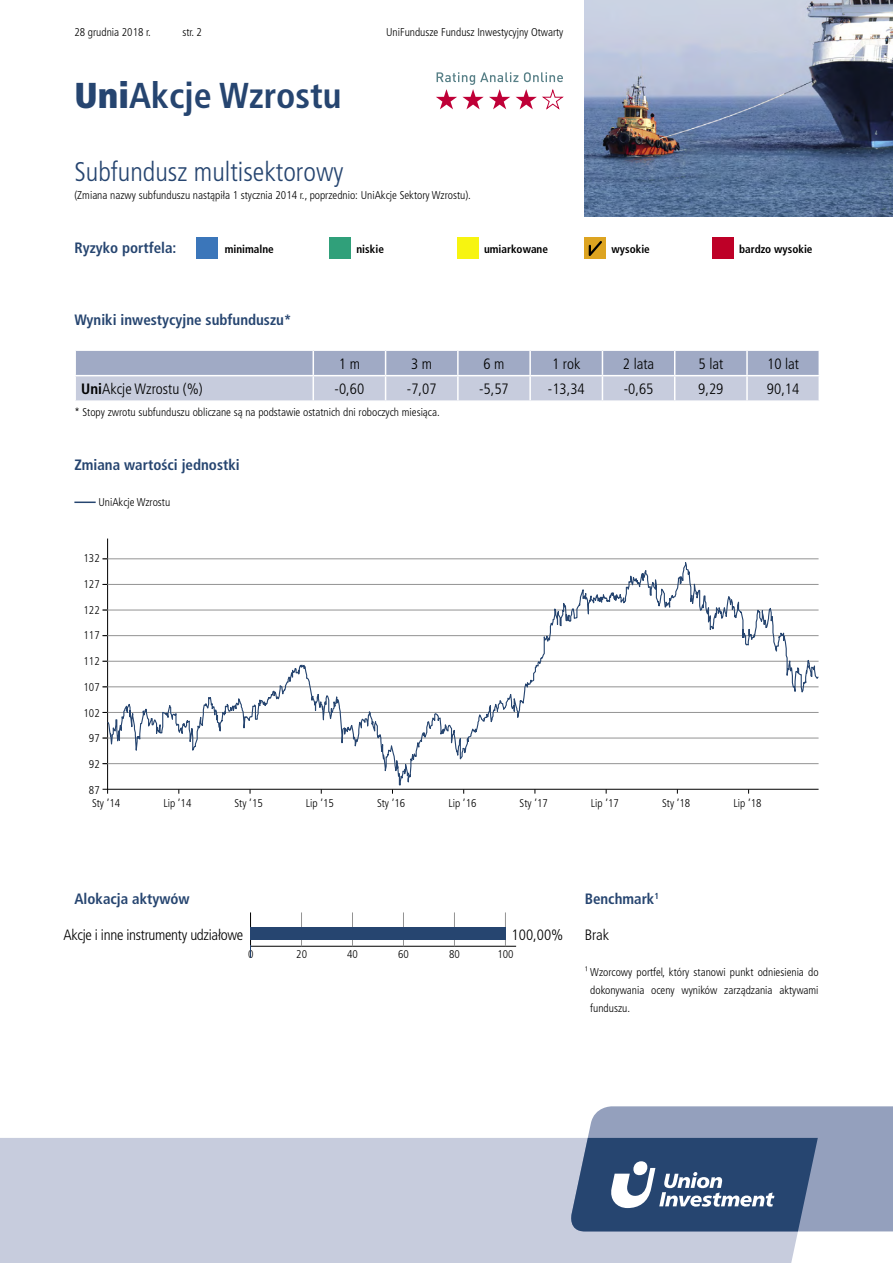
<style>
.page{position:relative;width:893px;height:1263px;background:#fff}
.page>*{position:absolute;margin:0;border:0;box-sizing:border-box;transform-origin:0 0}
.t1{font:700 condensed 36px "Frutiger LT Pro";color:#264570}
.t2{font:300 condensed 27px "Frutiger LT Pro";color:#264570}
.t3{font:700 condensed 15px "Frutiger LT Pro";color:#264570}
.t4{font:300 condensed 15px "Frutiger LT Pro";color:#000}
.t5{font:300 condensed 15px "Frutiger LT Pro";letter-spacing:-.02em;color:#000}
.t6{font:300 condensed 11.25px/18px "Frutiger LT Pro";color:#000;text-align:justify}
.t7{font:700 condensed 11.25px "Frutiger LT Pro";color:#000}
.s1{font-weight:900}
.s2{font-weight:700}
</style>
<div class="page">
<div style="left:196px;top:238px;width:21px;height:21px;background:#3b76ba"></div>
<div style="left:330px;top:238px;width:21px;height:21px;background:#30a07a"></div>
<div style="left:457px;top:238px;width:21px;height:21px;background:#f7f410"></div>
<div style="left:585px;top:238px;width:21px;height:21px;background:#dda421"></div>
<svg style="left:589px;top:241px;width:13px;height:15px"></svg>
<div style="left:712px;top:238px;width:21px;height:21px;background:#be0027"></div>
<img style="left:585px;top:0;width:308px;height:217px">
<div style="left:0;top:1138px;width:818px;height:125px;background:#c7ccdd"></div>
<svg style="left:568px;top:1106px;width:325px;height:125px;background:#6a7d9e"></svg>
<svg style="left:436px;top:72px;width:127px;height:38px"></svg>
<svg style="left:75px;top:350px;width:744px;height:51px;background:#b8bfd3"></svg>
<hr style="left:746px;top:376px;width:2px;height:24px;background:#fff">
<hr style="left:313px;top:400px;width:73px;height:2px;background:#fff">
<hr style="left:386px;top:400px;width:72px;height:2px;background:#fff">
<hr style="left:458px;top:400px;width:72px;height:2px;background:#fff">
<hr style="left:530px;top:400px;width:72px;height:2px;background:#fff">
<hr style="left:602px;top:400px;width:73px;height:2px;background:#fff">
<hr style="left:675px;top:400px;width:72px;height:2px;background:#fff">
<hr style="left:250px;top:946px;width:266px;height:1px;background:#000">
<hr style="left:301px;top:912px;width:1px;height:34px;background:#939393">
<hr style="left:352px;top:912px;width:1px;height:34px;background:#939393">
<hr style="left:403px;top:912px;width:1px;height:34px;background:#939393">
<hr style="left:454px;top:912px;width:1px;height:34px;background:#939393">
<hr style="left:505px;top:912px;width:1px;height:34px;background:#939393">
<hr style="left:250px;top:912px;width:1px;height:34px;background:#000">
<div style="left:250px;top:927px;width:255px;height:12px;background:#264570"></div>
<hr style="left:74px;top:501px;width:22px;height:2px;background:#264570">
<hr style="left:107px;top:538px;width:1px;height:256px;background:#000">
<hr style="left:103px;top:789px;width:716px;height:1px;background:#000">
<svg style="left:106px;top:543px;width:713px;height:251px"></svg>
<p class="t6" style="left:74px;top:23px;width:78px">28 grudnia 2018 r.</p>
<p class="t6" style="left:182px;top:23px;width:21px">str. 2</p>
<p class="t6" style="left:386px;top:23px;width:179px">UniFundusze Fundusz Inwestycyjny Otwarty</p>
<h1 class="t1" style="left:74px;top:75px;width:269px"><span class="s1">Uni</span>Akcje Wzrostu</h1>
<h2 class="t2" style="left:74px;top:156px;width:271px">Subfundusz multisektorowy</h2>
<p class="t6" style="left:74px;top:186px;width:398px">(Zmiana nazwy subfunduszu nastąpiła 1 stycznia 2014 r., poprzednio: UniAkcje Sektory Wzrostu).</p>
<h3 class="t3" style="left:74px;top:239px;width:104px">Ryzyko portfela:</h3>
<p class="t7" style="left:225px;top:242px;width:51px">minimalne</p>
<p class="t7" style="left:356px;top:242px;width:29px">niskie</p>
<p class="t7" style="left:484px;top:242px;width:66px">umiarkowane</p>
<p class="t7" style="left:612px;top:242px;width:40px">wysokie</p>
<p class="t7" style="left:739px;top:242px;width:75px">bardzo wysokie</p>
<h3 class="t3" style="left:74px;top:311px;width:219px">Wyniki inwestycyjne subfunduszu*</h3>
<h3 class="t4" style="left:339px;top:355px;width:23px">1 m</h3>
<h3 class="t4" style="left:411px;top:355px;width:23px">3 m</h3>
<h3 class="t4" style="left:483px;top:355px;width:23px">6 m</h3>
<h3 class="t4" style="left:552px;top:355px;width:30px">1 rok</h3>
<h3 class="t4" style="left:623px;top:355px;width:33px">2 lata</h3>
<h3 class="t4" style="left:698px;top:355px;width:26px">5 lat</h3>
<h3 class="t4" style="left:767px;top:355px;width:33px">10 lat</h3>
<h3 class="t4" style="left:81px;top:380px;width:123px"><span class="s2">Uni</span>Akcje Wzrostu (%)</h3>
<h3 class="t4" style="left:335px;top:380px;width:31px">-0,60</h3>
<h3 class="t4" style="left:407px;top:380px;width:31px">-7,07</h3>
<h3 class="t4" style="left:479px;top:380px;width:31px">-5,57</h3>
<h3 class="t4" style="left:548px;top:380px;width:38px">-13,34</h3>
<h3 class="t4" style="left:624px;top:380px;width:31px">-0,65</h3>
<h3 class="t4" style="left:698px;top:380px;width:27px">9,29</h3>
<h3 class="t4" style="left:767px;top:380px;width:34px">90,14</h3>
<p class="t6" style="left:74px;top:403px;width:367px">* Stopy zwrotu subfunduszu obliczane są na podstawie ostatnich dni roboczych miesiąca.</p>
<h3 class="t3" style="left:74px;top:456px;width:167px">Zmiana wartości jednostki</h3>
<p class="t6" style="left:98px;top:493px;width:73px">UniAkcje Wzrostu</p>
<p class="t6" style="left:84px;top:549px;width:18px">132</p>
<p class="t6" style="left:84px;top:575px;width:18px">127</p>
<p class="t6" style="left:84px;top:601px;width:18px">122</p>
<p class="t6" style="left:84px;top:627px;width:18px">117</p>
<p class="t6" style="left:84px;top:652px;width:18px">112</p>
<p class="t6" style="left:84px;top:678px;width:18px">107</p>
<p class="t6" style="left:84px;top:704px;width:18px">102</p>
<p class="t6" style="left:89px;top:729px;width:12px">97</p>
<p class="t6" style="left:89px;top:755px;width:12px">92</p>
<p class="t6" style="left:89px;top:783px;width:33px;line-height:13.5px">87<br>Sty ’14</p>
<p class="t6" style="left:163px;top:794px;width:30px">Lip ’14</p>
<p class="t6" style="left:235px;top:794px;width:30px">Sty ’15</p>
<p class="t6" style="left:306px;top:794px;width:30px">Lip ’15</p>
<p class="t6" style="left:377px;top:794px;width:30px">Sty ’16</p>
<p class="t6" style="left:448px;top:794px;width:30px">Lip ’16</p>
<p class="t6" style="left:520px;top:794px;width:30px">Sty ’17</p>
<p class="t6" style="left:591px;top:794px;width:30px">Lip ’17</p>
<p class="t6" style="left:662px;top:794px;width:30px">Sty ’18</p>
<p class="t6" style="left:733px;top:794px;width:30px">Lip ’18</p>
<h3 class="t3" style="left:74px;top:889px;width:117px">Alokacja aktywów</h3>
<h3 class="t5" style="left:63px;top:926px;width:181px">Akcje i inne instrumenty udziałowe</h3>
<h3 class="t4" style="left:512px;top:926px;width:53px">100,00%</h3>
<p class="t6" style="left:248px;top:945px;width:7px">0</p>
<p class="t6" style="left:296px;top:945px;width:12px">20</p>
<p class="t6" style="left:347px;top:945px;width:12px">40</p>
<p class="t6" style="left:398px;top:945px;width:12px">60</p>
<p class="t6" style="left:449px;top:945px;width:12px">80</p>
<p class="t6" style="left:497px;top:945px;width:18px">100</p>
<h3 class="t3" style="left:585px;top:889px;width:76px">Benchmark<sup>1</sup></h3>
<h3 class="t4" style="left:585px;top:926px;width:26px">Brak</h3>
<p class="t6" style="left:590px;top:963px;width:230px;text-indent:-6px">¹ Wzorcowy portfel, który stanowi punkt odniesienia do dokonywania oceny wyników zarządzania aktywami funduszu.</p>
</div>
